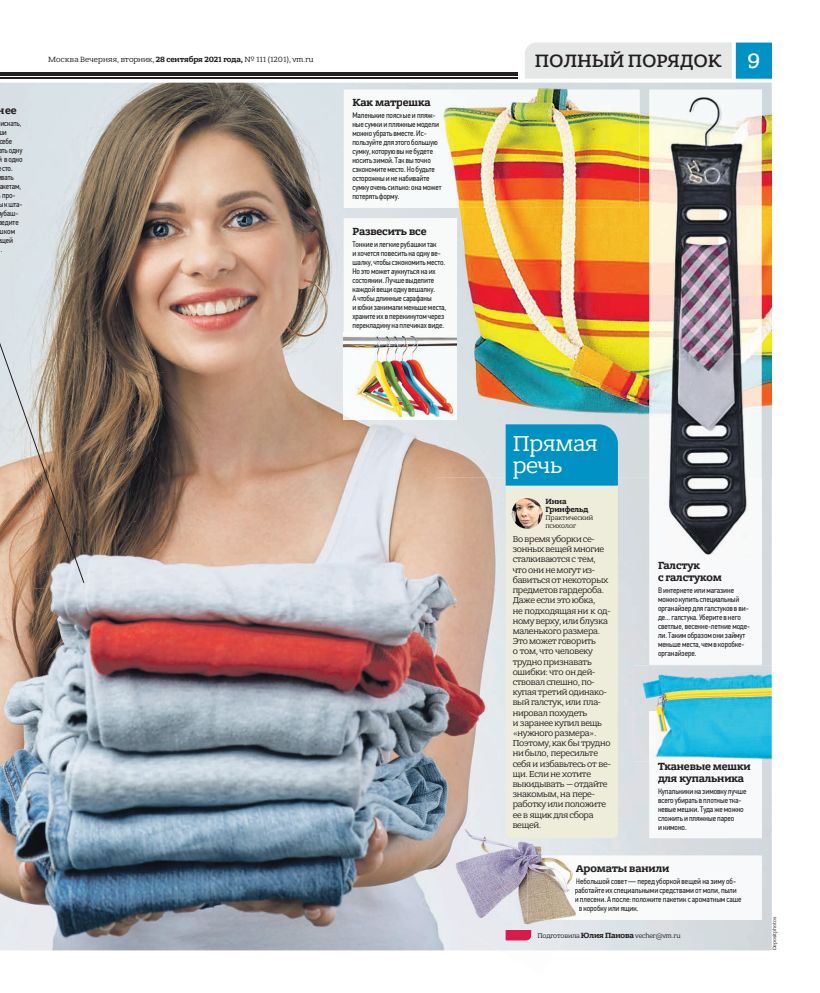
<style>
.page{position:relative;width:820px;height:993px;background:#fff}
.page>*{position:absolute;margin:0;border:0;box-sizing:border-box;transform-origin:0 0}
.t1{font:23px/22px "Bandera Pro";letter-spacing:-.01em;color:#fff}
.t2{font:500 19px "Bandera Pro";letter-spacing:-.01em;color:#221e1f}
.t3{font:700 11px/12px "Bandera Pro";letter-spacing:-.01em;color:#231f20}
.t4{font:9px/10.2px "Bandera Pro";letter-spacing:-.025em;color:#231f20}
.t5{font:8px/9px "PF Din Text Cond Pro";letter-spacing:-.01em;color:#231f20}
.t6{font:8px "Bandera Pro";letter-spacing:-.01em;color:#231f20}
.t7{font:700 8px/8px "Bandera Pro";letter-spacing:-.01em;color:#231f20}
.t8{font:7px/8px "Bandera Pro";letter-spacing:-.01em;color:#231f20}
.t9{font:5px "Bandera Pro";letter-spacing:-.005em;color:#231f20}
.s1{font-weight:700}
.s2{color:#221e1f}
.s3{font-size:22px;color:#fff}
.s4{color:#1d1b1e}
.s5{color:#1e1b1e}
.s6{font-weight:700;font-size:8px}
</style>
<div class="page">
<hr style="left:0;top:72px;width:517px;height:1px;background:#231f20">
<hr style="left:0;top:75px;width:517px;height:1px;background:#231f20">
<hr style="left:0;top:77px;width:517px;height:1px;background:#231f20">
<img style="left:0;top:83px;width:771px;height:867px">
<img style="left:344px;top:90px;width:59px;height:118px">
<img style="left:352px;top:99px;width:51px;height:10px">
<img style="left:353px;top:113px;width:50px;height:5px">
<img style="left:352px;top:123px;width:51px;height:33px">
<img style="left:352px;top:158px;width:51px;height:5px">
<img style="left:352px;top:166px;width:51px;height:17px">
<img style="left:352px;top:186px;width:51px;height:6px">
<img style="left:403px;top:42px;width:368px;height:166px">
<div style="left:524px;top:43px;width:207px;height:35px;background:#e6e8e7"></div>
<img style="left:735px;top:43px;width:36px;height:35px">
<img style="left:747px;top:53px;width:11px;height:15px">
<div style="left:535px;top:51px;width:186px;height:19px;background:#e6e8e7"></div>
<img style="left:403px;top:72px;width:114px;height:1px">
<img style="left:403px;top:75px;width:114px;height:3px">
<img style="left:403px;top:83px;width:368px;height:36px">
<img style="left:637px;top:118px;width:12px;height:359px">
<img style="left:761px;top:118px;width:10px;height:359px">
<img style="left:403px;top:208px;width:234px;height:18px">
<img style="left:436px;top:226px;width:201px;height:251px">
<img style="left:403px;top:419px;width:33px;height:58px">
<img style="left:403px;top:123px;width:36px;height:6px">
<img style="left:403px;top:130px;width:23px;height:8px">
<img style="left:403px;top:139px;width:34px;height:8px">
<img style="left:403px;top:148px;width:30px;height:8px">
<img style="left:403px;top:166px;width:32px;height:8px">
<img style="left:403px;top:175px;width:26px;height:8px">
<img style="left:649px;top:90px;width:112px;height:574px">
<img style="left:611px;top:855px;width:150px;height:64px">
<img style="left:611px;top:865px;width:57px;height:9px">
<img style="left:611px;top:878px;width:124px;height:7px">
<img style="left:611px;top:887px;width:125px;height:7px">
<img style="left:611px;top:896px;width:130px;height:7px">
<img style="left:611px;top:905px;width:27px;height:7px">
<img style="left:420px;top:783px;width:191px;height:167px">
<img style="left:537px;top:933px;width:28px;height:5px">
<img style="left:505px;top:929px;width:26px;height:11px">
<img style="left:527px;top:855px;width:83px;height:64px">
<img style="left:575px;top:865px;width:30px;height:9px">
<img style="left:576px;top:878px;width:21px;height:7px">
<img style="left:575px;top:887px;width:17px;height:7px">
<svg style="left:575px;top:896px;width:12px;height:14px"></svg>
<img style="left:649px;top:761px;width:112px;height:76px">
<img style="left:657px;top:762px;width:93px;height:7px">
<img style="left:633px;top:665px;width:138px;height:96px">
<img style="left:664px;top:97px;width:84px;height:459px">
<img style="left:344px;top:218px;width:59px;height:114px">
<img style="left:403px;top:218px;width:53px;height:114px">
<img style="left:344px;top:332px;width:112px;height:87px">
<svg style="left:0;top:255px;width:84px;height:328px;background:#b4a699"></svg>
<div style="left:505px;top:485px;width:112px;height:352px;background:#eeeddb"></div>
<div style="left:505px;top:424px;width:112px;height:61px;background:#0092c4"></div>
<img style="left:511px;top:498px;width:31px;height:30px;border-radius:15px">
<h3 class="t3" style="left:-2px;top:105px;width:20px">нее</h3>
<p class="t5" style="left:0;top:118px;width:23px">искать,</p>
<p class="t5" style="left:-2px;top:127px;width:11px">ши</p>
<p class="t5" style="left:-1px;top:136px;width:15px">себе</p>
<p class="t5" style="left:-2px;top:145px;width:26px">ать одну</p>
<p class="t5" style="left:-1px;top:154px;width:25px">й в одно</p>
<p class="t5" style="left:-1px;top:163px;width:15px">есто.</p>
<p class="t5" style="left:1px;top:172px;width:14px">вать</p>
<p class="t5" style="left:-1px;top:181px;width:23px">акетам,</p>
<p class="t5" style="left:2px;top:190px;width:15px">про-</p>
<p class="t5" style="left:-2px;top:199px;width:26px">ыкшта-</p>
<p class="t5" style="left:0;top:208px;width:20px">убаш-</p>
<p class="t5" style="left:2px;top:217px;width:19px">едите</p>
<p class="t5" style="left:-1px;top:226px;width:18px">шком</p>
<p class="t5" style="left:0;top:235px;width:14px">щей</p>
<p class="t5" style="left:1px;top:244px;width:3px">.</p>
<p class="t6" style="left:48px;top:56px;width:267px">Москва Вечерняя, вторник, <span class="s1">28 сентября 2021 года,</span> № 111 (1201), vm.ru</p>
<h3 class="t3" style="left:352px;top:97px;width:80px">Как матр<span class="s2">ешка</span></h3>
<p class="t5" style="left:352px;top:111px;width:91px">Маленькие поясн<span class="s2">ые и пляж&shy;</span>ные сумки и пля<span class="s2">жныемодели </span>можно убрать вм<span class="s2">есте. Ис&shy;</span>пользуйте для эт<span class="s2">ого большую </span>сумку, которуюв<span class="s2">ыне будете </span>носить зимой. Та<span class="s2">к выточно </span>сэкономитемест<span class="s2">о. Но будьте </span>осторожныи не н<span class="s2">абивайте </span>сумку очень силь<span class="s2">но: онаможет </span>потерятьформу.</p>
<h3 class="t3" style="left:352px;top:226px;width:76px">Развесить все</h3>
<p class="t5" style="left:352px;top:240px;width:95px">Тонкие и легкие рубашки так<br>и хочется повесить на одну ве&shy;шалку, чтобысэкономитьместо.<br>Но этоможет аукнуться на их состоянии. Лучше выделите каждой вещи одну вешалку.<br>А чтобыдлинные сарафаны июбки занималименьшеместа, храните их в перекинутомчерез перекладину на плечиках виде.</p>
<h2 class="t2" style="left:534px;top:52px;width:227px">ПОЛНЫЙ ПОРЯДОК <span class="s3">9</span></h2>
<h1 class="t1" style="left:512px;top:434px;width:86px">Прямая речь</h1>
<p class="t7" style="left:545px;top:498px;width:45px">Инна<br>Гринфельд</p>
<p class="t8" style="left:545px;top:514px;width:49px">Практический психолог</p>
<p class="t4" style="left:512px;top:534px;width:100px">Во время уборки се&shy;зонных вещей многие сталкиваются с тем, что они не могут из&shy;бавиться от некоторых предметов гардероба.<br>Даже если это юбка,<br>не подходящая ни к од&shy;ному верху, или блузка маленького размера.<br>Это может говорить<br>о том, что человеку трудно признавать ошибки: что он дей&shy;ствовал спешно, по&shy;купая третий одинако&shy;вый галстук, или пла&shy;нировал похудеть<br>и заранее купил вещь «нужного размера».<br>Поэтому, как бы трудно ни было, пересильте себя и избавьтесь от ве&shy;щи. Если не хотите выкидывать — отдайте знакомым, на пере&shy;работку или положите ее в ящик для сбора вещей.</p>
<h3 class="t3" style="left:657px;top:560px;width:65px">Галстук<br>с галстуком</h3>
<p class="t5" style="left:657px;top:585px;width:93px">В интернете илимагазине можно купить специальный органайзер для галстуков в ви&shy;де... галстука. Уберите в него светлые, весенне-летниемоде&shy;ли. Такимобразомони займут меньшеместа, чемв коробке&shy;органайзере.</p>
<h3 class="t3" style="left:657px;top:760px;width:94px">Тканевые мешки для купальника</h3>
<p class="t5" style="left:657px;top:786px;width:90px">Купальники на зимовку лучше всего убирать в плотные тка&shy;невыемешки. Тудажеможно сложить и пляжные парео<br>и кимоно.</p>
<h3 class="t3" style="left:575px;top:863px;width:95px"><span class="s2">Аром</span>аты ванили</h3>
<p class="t5" style="left:575px;top:876px;width:162px"><span class="s2">Небольш</span>ой совет — перед уборкой вещей на зиму об-</p>
<p class="t5" style="left:574px;top:885px;width:163px"><span class="s2">работа</span>йте ихспециальными средствами от моли, пыли</p>
<p class="t5" style="left:574px;top:894px;width:168px"><span class="s2">и пл</span>есени. А после: положите пакетик с ароматнымсаше</p>
<p class="t5" style="left:578px;top:903px;width:61px"><span class="s2">в</span>коробку или ящик.</p>
<p class="t8" style="left:537px;top:932px;width:145px"><span class="s4">Под</span><span class="s5">готов</span>ила <span class="s6">Юлия Панова</span> vecher@vm.ru</p>
<p class="t9" style="left:772px;top:950px;width:35px;rotate:-90deg">Depositphotos</p>
</div>
